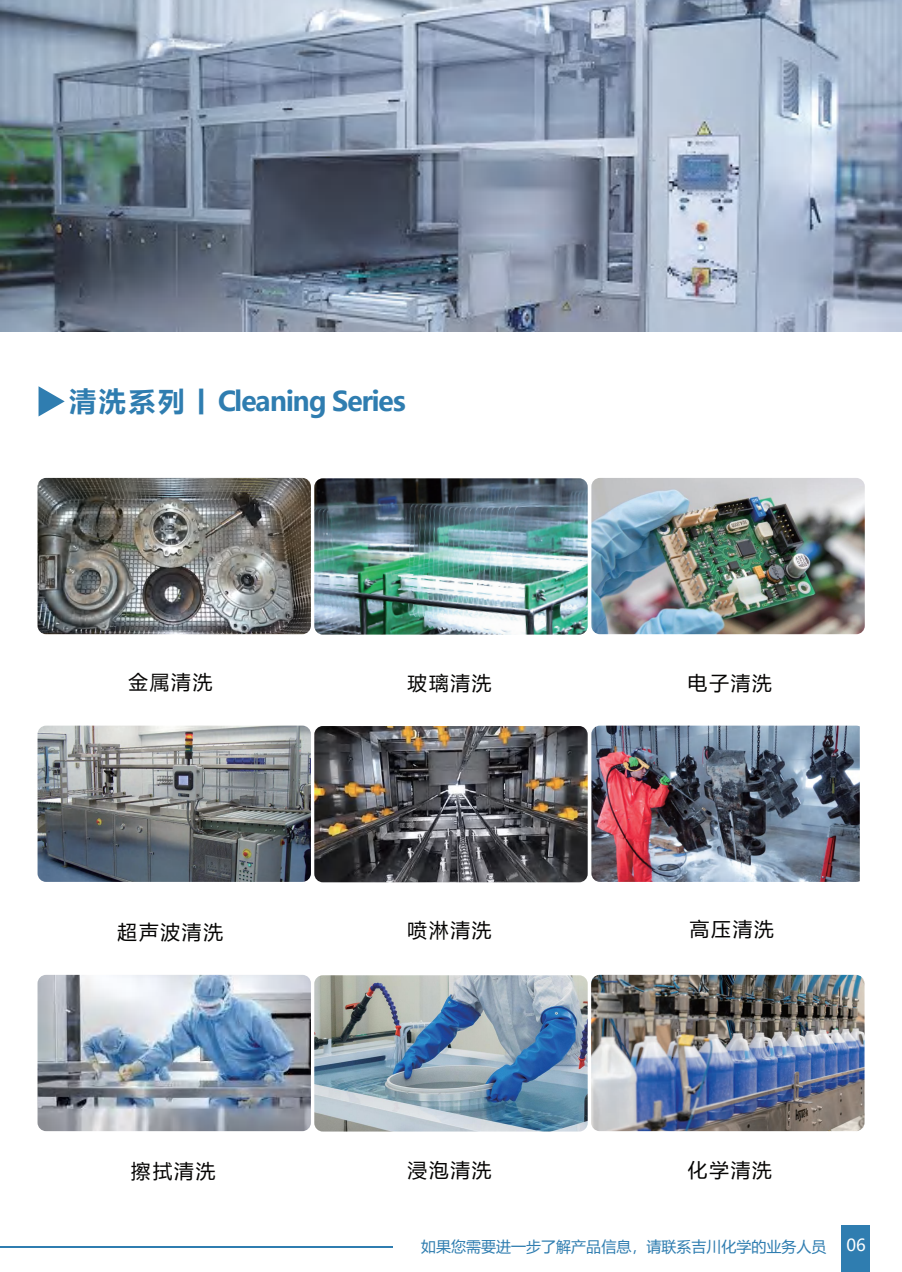
<style>
.page{position:relative;width:902px;height:1272px;background:#fff}
.page>*{position:absolute;margin:0;border:0;box-sizing:border-box;transform-origin:0 0}
.t1{font:700 27px "Microsoft Ya Hei";letter-spacing:-.05em;color:#2f7db0}
.t2{font:19.5px "Microsoft Ya Hei";letter-spacing:.1em;color:#050403}
.t3{font:15px "Microsoft Ya Hei";color:#2f7db0}
.s1{font-size:16.5px;color:#fff}
</style>
<div class="page">
<svg style="left:39px;top:386px;width:26px;height:30px"></svg>
<img style="left:0;top:0;width:901px;height:331px">
<img style="left:314px;top:478px;width:273px;height:156px">
<img style="left:314px;top:726px;width:273px;height:156px">
<img style="left:314px;top:975px;width:273px;height:156px">
<div style="left:841px;top:1225px;width:28px;height:46px;background:#2f7db0"></div>
<hr style="left:0;top:1245px;width:392px;height:2px;background:#2f7db0">
<img style="left:591px;top:478px;width:273px;height:156px">
<img style="left:591px;top:725px;width:268px;height:156px">
<img style="left:591px;top:974px;width:273px;height:157px">
<img style="left:38px;top:478px;width:273px;height:156px">
<img style="left:38px;top:725px;width:273px;height:156px">
<img style="left:38px;top:974px;width:273px;height:157px">
<h1 class="t1" style="left:69px;top:382px;width:338px">清洗系列丨Cleaning Series</h1>
<p class="t2" style="left:128px;top:668px;width:85px">金属清洗</p>
<p class="t2" style="left:407px;top:669px;width:85px">玻璃清洗</p>
<p class="t2" style="left:687px;top:669px;width:85px">电子清洗</p>
<p class="t2" style="left:118px;top:918px;width:107px">超声波清洗</p>
<p class="t2" style="left:407px;top:916px;width:85px">喷淋清洗</p>
<p class="t2" style="left:689px;top:915px;width:85px">高压清洗</p>
<p class="t2" style="left:131px;top:1157px;width:85px">擦拭清洗</p>
<p class="t2" style="left:407px;top:1156px;width:85px">浸泡清洗</p>
<p class="t2" style="left:687px;top:1156px;width:85px">化学清洗</p>
<p class="t3" style="left:421px;top:1236px;width:446px">如果您需要进一步了解产品信息，请联系吉川化学的业务人员 <span class="s1">06</span></p>
</div>
